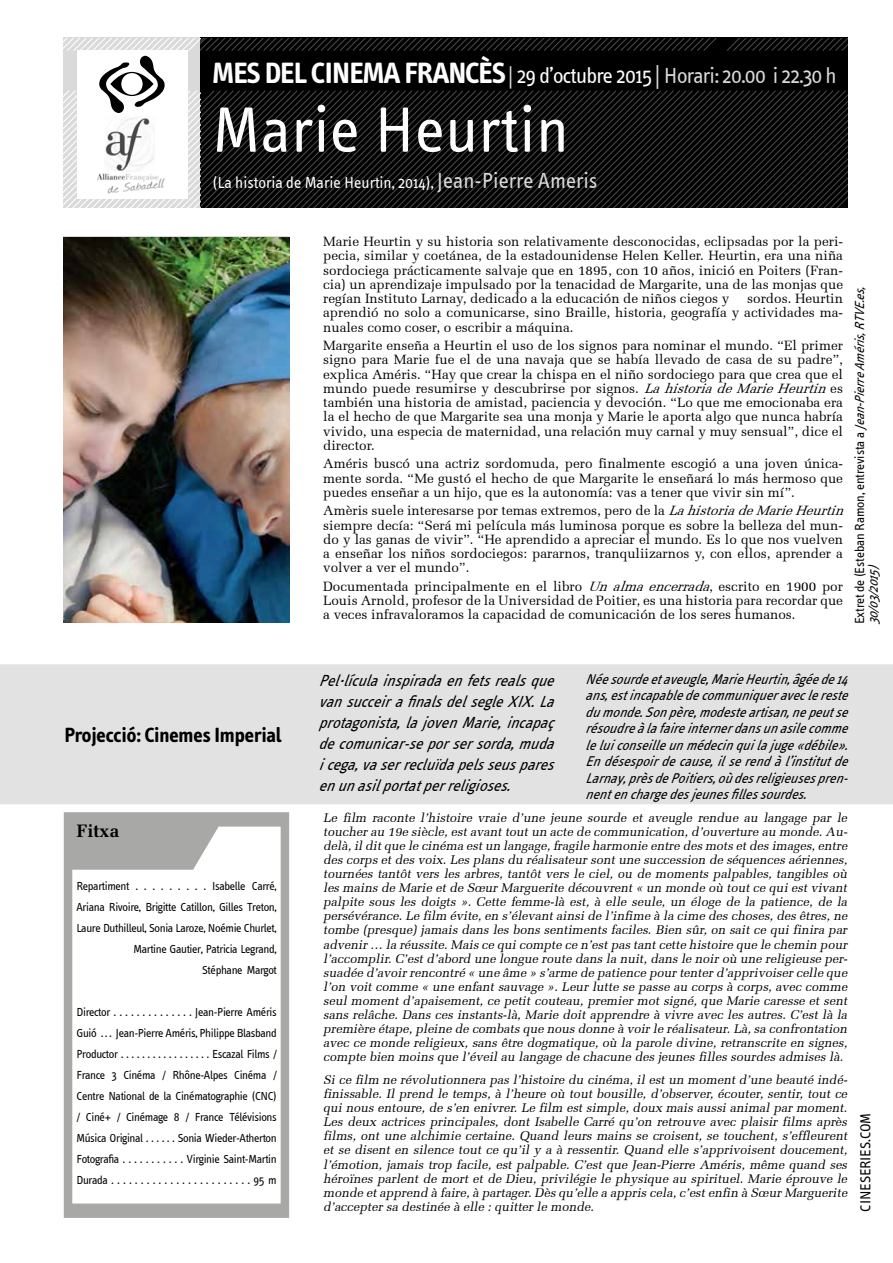
<style>
.page{position:relative;width:893px;height:1263px;background:#fff}
.page>*{position:absolute;margin:0;border:0;box-sizing:border-box;transform-origin:0 0}
.t1{font:66px "Info Text";letter-spacing:.01em;color:#fff}
.t2{font:22.5px "Info Text";letter-spacing:-.03em;color:#dadada}
.t3{font:700 21px "Info Text";letter-spacing:-.01em;color:#000}
.t4{font:700 18px "Melior";color:#000}
.t5{font:italic 16.5px/21px "Info Text";color:#000;text-align:justify}
.t6{font:16.5px "Info Text";color:#fff}
.t7{font:15px "Info Text";letter-spacing:-.01em;color:#000}
.t8{font:italic 14.55px/16.5px "Info Text";color:#000}
.t9{font:13.5px/14.2px "Melior";color:#000;text-align:justify}
.t10{font:italic 13.5px/13.5px "Info Text";color:#000}
.t11{font:italic 12.6px/14.1px "Melior";color:#000;text-align:justify}
.t12{font:12px/21px "Info Text";letter-spacing:-.03em;color:#000;text-align:right}
.s1{font-weight:700;font-size:30px;color:#fff}
.s2{color:#fff}
.s3{font-size:24px}
.s4{font-size:22.5px;color:#dadada}
.s5{font-style:italic}
.s6{font-style:normal}
</style>
<div class="page">
<div style="left:0;top:664px;width:893px;height:140px;background:#e2e2e2"></div>
<img style="left:64px;top:238px;width:225px;height:385px">
<svg style="left:64px;top:812px;width:225px;height:406px"></svg>
<svg style="left:64px;top:38px;width:783px;height:169px;background:#2a2a2a"></svg>
<img style="left:95px;top:116px;width:71px;height:77px">
<h2 class="t2" style="left:213px;top:62px;width:625px"><span class="s1">MES DEL CINEMA FRANCÈS</span>| <span class="s2">29 d’octubre 2015</span><span class="s3">|</span> Horari: 20.00 i 22.30 h</h2>
<h1 class="t1" style="left:213px;top:93px;width:358px">Marie Heurtin</h1>
<h3 class="t6" style="left:213px;top:173px;width:386px">(La historia de Marie Heurtin, 2014), <span class="s4">Jean-Pierre Ameris</span></h3>
<p class="t9" style="left:323px;top:234px;width:521px">Marie Heurtin y su historia son relativamente desconocidas, eclipsadas por la peri&shy;pecia, similar y coetánea, de la estadounidense Helen Keller. Heurtin, era una niña sordociega prácticamente salvaje que en 1895, con 10 años, inició en Poiters (Fran&shy;cia) un aprendizaje impulsado por la tenacidad de Margarite, una de las monjas que regían Instituto Larnay, dedicado a la educación de niños ciegos y</p>
<p class="t9" style="left:323px;top:291px;width:521px;text-indent:424px">sordos. Heurtin aprendió no solo a comunicarse, sino Braille, historia, geografía y actividades ma&shy;nuales como coser, o escribir a máquina.</p>
<p class="t9" style="left:323px;top:338px;width:521px">Margarite enseña a Heurtin el uso de los signos para nominar el mundo. “El primer signo para Marie fue el de una navaja que se había llevado de casa de su padre”, explica Améris. “Hay que crear la chispa en el niño sordociego para que crea que el mundo puede resumirse y descubrirse por signos. <span class="s5">LahistoriadeMarieHeurtin</span>es también una historia de amistad, paciencia y devoción. “Lo que me emocionaba era la el hecho de que Margarite sea una monja y Marie le aporta algo que nunca habría vivido, una especia de maternidad, una relación muy carnal y muy sensual”, dice el director.</p>
<p class="t9" style="left:323px;top:457px;width:521px">Améris buscó una actriz sordomuda, pero finalmente escogió a una joven única&shy;mente sorda. “Me gustó el hecho de que Margarite le enseñará lo más hermoso que puedes enseñar a un hijo, que es la autonomía: vas a tener que vivir sin mí”.</p>
<p class="t9" style="left:323px;top:504px;width:527px;text-align:left">Amèris suele interesarse por temas extremos, pero de la <span class="s5">LahistoriadeMarieHeurtin </span>siempre decía: “Será mi película más luminosa porque es sobre la belleza del mun&shy;do y las ganas de vivir”. “He aprendido a apreciar el mundo. Es lo que nos vuelven a enseñar los niños sordociegos: pararnos, tranquliizarnos y, con ellos, aprender a volver a ver el mundo”.</p>
<p class="t9" style="left:323px;top:579px;width:521px">Documentada principalmente en el libro <span class="s5">Unalmaencerrada</span>, escrito en 1900 por Louis Arnold, profesor de la Universidad de Poitier, es una historia para recordar que a veces infravaloramos la capacidad de comunicación de los seres humanos.</p>
<p class="t10" style="left:853px;top:624px;width:344px;rotate:-90deg"><span class="s6">Extret de (Esteban Ramon, entrevista a</span> Jean-PierreAméris,RTVE.es,<br>30/03/2015)</p>
<h3 class="t3" style="left:64px;top:723px;width:219px">Projecció: Cinemes Imperial</h3>
<h3 class="t4" style="left:77px;top:820px;width:45px">Fitxa</h3>
<p class="t12" style="left:77px;top:875px;width:202px">Repartiment . . . . . . . . . Isabelle Carré, Ariana Rivoire, Brigitte Catillon, Gilles Treton, Laure Duthilleul, Sonia Laroze, Noémie Churlet, Martine Gautier, Patricia Legrand,<br>Stéphane Margot</p>
<p class="t12" style="left:77px;top:1001px;width:202px;text-align:justify">Director . . . . . . . . . . . . . . Jean-Pierre Améris Guió . . . Jean-Pierre Améris, Philippe Blasband Productor . . . . . . . . . . . . . . . . . Escazal Films / France 3 Cinéma / Rhône-Alpes Cinéma / Centre National de la Cinématographie (CNC) / Ciné+ / Cinémage 8 / France Télévisions Música Original . . . . . . Sonia Wieder-Atherton Fotografia . . . . . . . . . . . Virginie Saint-Martin Durada ........................ 95 m</p>
<h3 class="t5" style="left:318px;top:670px;width:243px">Pel·lículainspiradaenfetsrealsque vansucceirafinalsdelsegleXIX.La protagonista,lajovenMarie,incapaç decomunicar-seporsersorda,muda icega,vaserrecluïdapelsseuspares enunasilportatperreligioses.</h3>
<p class="t8" style="left:585px;top:671px;width:270px">Néesourdeetaveugle,MarieHeurtin,âgéede14 ans,estincapabledecommuniqueraveclereste dumonde. Sonpère,modesteartisan,nepeutse résoudreàlafaireinternerdansunasilecomme leluiconseilleunmédecinquilajuge«débile».<br>Endésespoirdecause,ilserendàl’institutde Larnay,prèsdePoitiers,oùdesreligieusespren&shy;nentenchargedesjeunesfillessourdes.</p>
<p class="t11" style="left:323px;top:810px;width:528px">Le film raconte l’histoire vraie d’une j eune sourde et aveugle rendue au langage par le toucher au 19e siècle,estavanttoutun acte de communication,d’ouverture au monde.Au&shy;delà,ilditque le cinéma estun langage,fragile harmonie entre des mots etdes images,entre des corps etdes voix.Les plans du réalisateur sontune succession de séquences aériennes, tournées tantôt vers les arbres, tantôt vers le ciel, ou de moments palpables, tangibles où les mains de Marie et de Sœur Marguerite découvrent « un monde où tout ce qui est vivant palpite sous les doigts ». Cette femme-là est, à elle seule, un éloge de la patience, de la persévérance.Le film évite,en s’élevantainside l’infime à la cime des choses,des êtres,ne tombe (presque) jamais dans les bons sentiments faciles. Bien sûr, on sait ce qui finira par advenir … la réussite.Mais ce quicompte ce n’estpas tantcette histoire que le chemin pour l’accomplir. C’est d’abord une longue route dans la nuit, dans le noir où une religieuse per&shy;suadée d’avoir rencontré « une âme » s’arme de patience pour tenter d’apprivoiser celle que l’on voit comme « une enfant sauvage ». Leur lutte se passe au corps à corps, avec comme seul moment d’apaisement, ce petit couteau, premier mot signé, que Marie caresse et sent sans relâche. Dans ces instants-là, Marie doit apprendre à vivre avec les autres. C’est là la première étape,pleine de combats que nous donne à voir le réalisateur.Là,sa confrontation avec ce monde religieux, sans être dogmatique, où la parole divine, retranscrite en signes, compte bien moins que l’éveil au langage de chacune des jeunes filles sourdes admises là.</p>
<p class="t11" style="left:323px;top:1073px;width:528px">Si ce film ne révolutionnera pas l’histoire du cinéma, il est un moment d’une beauté indé&shy;finissable. Il prend le temps, à l’heure où tout bousille, d’observer, écouter, sentir, tout ce qui nous entoure, de s’en enivrer. Le film est simple, doux mais aussi animal par moment.<br>Les deux actrices principales, dont Isabelle Carré qu’on retrouve avec plaisir films après films, ont une alchimie certaine. Quand leurs mains se croisent, se touchent, s’effleurent et se disent en silence tout ce qu’il y a à ressentir. Quand elle s’apprivoisent doucement, l’émotion, jamais trop facile, est palpable. C’est que Jean-Pierre Améris, même quand ses héroïnes parlent de mort et de Dieu, privilégie le physique au spirituel. Marie éprouve le monde etapprend à faire,à partager.Dès qu’elle a appris cela,c’estenfin à Sœur Marguerite d’accepter sa destinée à elle : quitter le monde.</p>
<p class="t7" style="left:857px;top:1211px;width:100px;rotate:-90deg">CINESERIES.COM</p>
</div>
